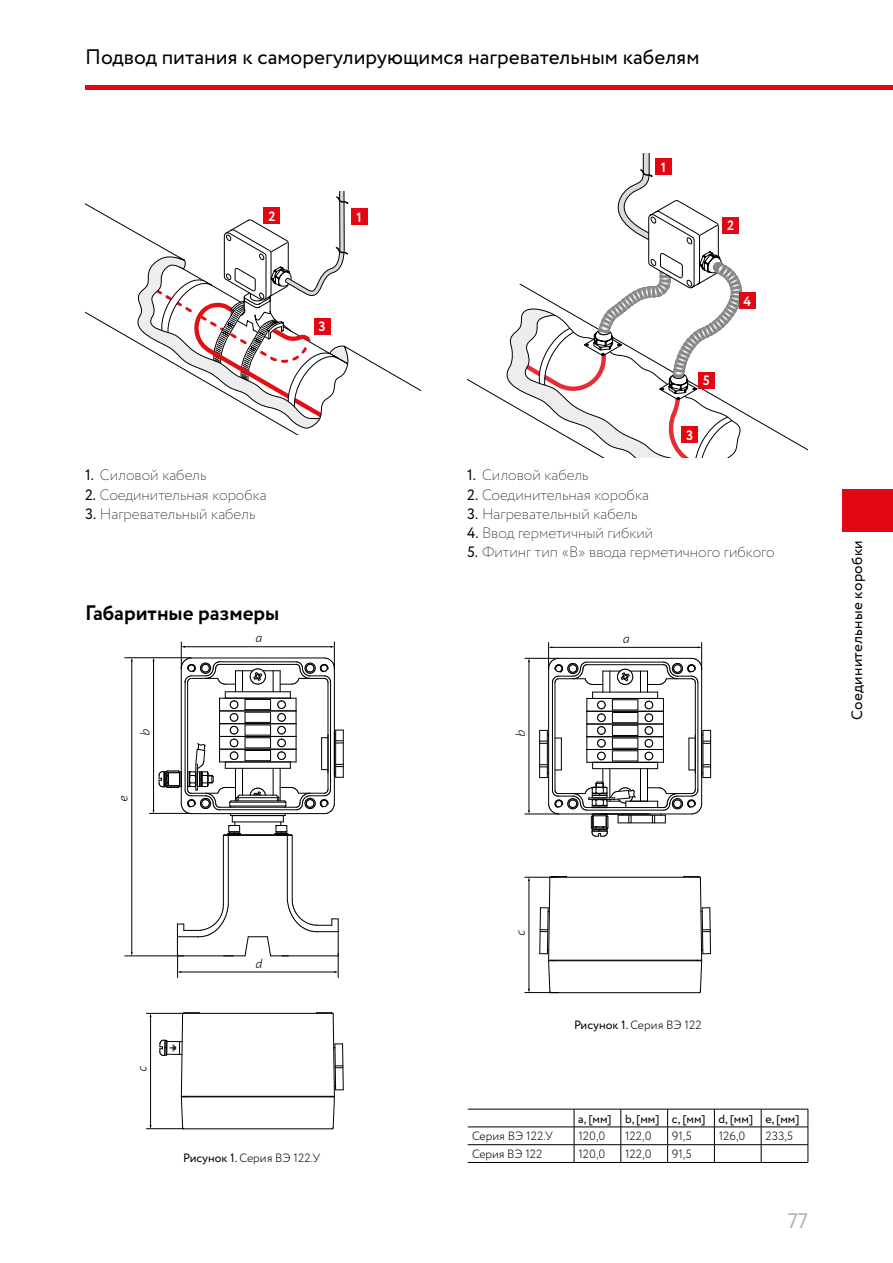
<style>
.page{position:relative;width:893px;height:1263px;background:#fff}
.page>*{position:absolute;margin:0;border:0;box-sizing:border-box;transform-origin:0 0}
.t1{font:21px "Circe";color:#000}
.t2{font:700 21px "Circe";color:#000}
.t3{font:21px "Circe";color:#b3b2b2}
.t4{font:200 15px "Circe";color:#000}
.t5{font:15px "Circe";letter-spacing:.02em;color:#000}
.t6{font:700 13.5px "Circe";color:#fff}
.t7{font:italic 300 13.5px "Circe";color:#000}
.t8{font:300 12px "Circe";color:#000}
.t9{font:12px "Circe";color:#000}
.s1{font-weight:400}
</style>
<div class="page">
<hr style="left:85px;top:85px;width:808px;height:4px;background:#e30613">
<div style="left:842px;top:489px;width:51px;height:42px;background:#e30613"></div>
<svg style="left:113px;top:191px;width:307px;height:244px"></svg>
<div style="left:351px;top:208px;width:16px;height:17px;background:#e30613"></div>
<div style="left:264px;top:207px;width:16px;height:17px;background:#e30613"></div>
<div style="left:314px;top:318px;width:16px;height:16px;background:#e30613"></div>
<svg style="left:467px;top:153px;width:291px;height:304px"></svg>
<div style="left:722px;top:217px;width:17px;height:16px;background:#e30613"></div>
<div style="left:681px;top:426px;width:17px;height:17px;background:#e30613"></div>
<div style="left:739px;top:293px;width:16px;height:16px;background:#e30613"></div>
<div style="left:698px;top:372px;width:17px;height:16px;background:#e30613"></div>
<div style="left:655px;top:158px;width:17px;height:17px;background:#e30613"></div>
<div style="left:456px;top:232px;width:99px;height:52px;background:#fff"></div>
<hr style="left:468px;top:1162px;width:106px;height:1px;background:#000">
<hr style="left:574px;top:1162px;width:47px;height:1px;background:#000">
<hr style="left:621px;top:1162px;width:47px;height:1px;background:#000">
<hr style="left:668px;top:1162px;width:46px;height:1px;background:#000">
<hr style="left:714px;top:1162px;width:47px;height:1px;background:#000">
<hr style="left:761px;top:1162px;width:47px;height:1px;background:#000">
<svg style="left:468px;top:1109px;width:341px;height:53px"></svg>
<hr style="left:343px;top:730px;width:1px;height:47px;background:#000">
<hr style="left:292px;top:835px;width:1px;height:65px;background:#000">
<hr style="left:223px;top:835px;width:1px;height:70px;background:#000">
<svg style="left:245px;top:936px;width:26px;height:20px"></svg>
<hr style="left:177px;top:924px;width:1px;height:32px;background:#000">
<hr style="left:338px;top:919px;width:1px;height:37px;background:#000">
<hr style="left:177px;top:956px;width:68px;height:1px;background:#000">
<hr style="left:271px;top:956px;width:67px;height:1px;background:#000">
<svg style="left:177px;top:904px;width:52px;height:33px"></svg>
<svg style="left:287px;top:899px;width:51px;height:33px"></svg>
<hr style="left:228px;top:835px;width:1px;height:70px;background:#000">
<hr style="left:287px;top:835px;width:1px;height:65px;background:#000">
<hr style="left:183px;top:1013px;width:150px;height:1px;background:#000">
<hr style="left:184px;top:1128px;width:148px;height:1px;background:#000">
<hr style="left:181px;top:1096px;width:153px;height:1px;background:#000">
<hr style="left:181px;top:1097px;width:153px;height:1px;background:#000">
<svg style="left:316px;top:1012px;width:28px;height:117px"></svg>
<hr style="left:146px;top:1013px;width:38px;height:1px;background:#000">
<hr style="left:146px;top:1128px;width:38px;height:1px;background:#000">
<hr style="left:150px;top:1016px;width:1px;height:110px;background:#000">
<hr style="left:125px;top:657px;width:66px;height:1px;background:#000">
<hr style="left:125px;top:956px;width:59px;height:1px;background:#000">
<hr style="left:149px;top:813px;width:42px;height:1px;background:#000">
<svg style="left:153px;top:642px;width:190px;height:194px"></svg>
<hr style="left:181px;top:972px;width:154px;height:1px;background:#000">
<svg style="left:335px;top:953px;width:4px;height:25px"></svg>
<svg style="left:177px;top:953px;width:4px;height:25px"></svg>
<hr style="left:132px;top:661px;width:1px;height:292px;background:#000">
<svg style="left:159px;top:1012px;width:41px;height:117px"></svg>
<hr style="left:539px;top:730px;width:1px;height:47px;background:#000">
<hr style="left:525px;top:658px;width:34px;height:1px;background:#000">
<hr style="left:525px;top:814px;width:34px;height:1px;background:#000">
<hr style="left:529px;top:661px;width:1px;height:150px;background:#000">
<svg style="left:540px;top:642px;width:171px;height:195px"></svg>
<hr style="left:550px;top:877px;width:150px;height:1px;background:#000">
<hr style="left:551px;top:992px;width:148px;height:1px;background:#000">
<hr style="left:549px;top:960px;width:153px;height:1px;background:#000">
<svg style="left:684px;top:876px;width:27px;height:117px"></svg>
<svg style="left:539px;top:876px;width:28px;height:117px"></svg>
<hr style="left:525px;top:877px;width:34px;height:1px;background:#000">
<hr style="left:525px;top:992px;width:34px;height:1px;background:#000">
<hr style="left:529px;top:880px;width:1px;height:109px;background:#000">
<h1 class="t1" style="left:85px;top:43px;width:616px">Подвод питания к саморегулирующимся нагревательным кабелям</h1>
<p class="t6" style="left:268px;top:207px;width:9px">2</p>
<p class="t6" style="left:356px;top:208px;width:7px">1</p>
<p class="t6" style="left:319px;top:318px;width:9px">3</p>
<p class="t4" style="left:85px;top:465px;width:123px"><span class="s1">1.</span> Силовой кабель</p>
<p class="t4" style="left:85px;top:485px;width:183px"><span class="s1">2.</span> Соединительная коробка</p>
<p class="t4" style="left:85px;top:504px;width:172px"><span class="s1">3.</span> Нагревательный кабель</p>
<h1 class="t2" style="left:85px;top:599px;width:196px">Габаритные размеры</h1>
<p class="t7" style="left:136px;top:736px;width:8px;rotate:-90deg">b</p>
<p class="t7" style="left:114px;top:802px;width:8px;rotate:-90deg">e</p>
<p class="t7" style="left:255px;top:629px;width:8px">a</p>
<p class="t6" style="left:661px;top:158px;width:7px">1</p>
<p class="t6" style="left:727px;top:217px;width:9px">2</p>
<p class="t6" style="left:743px;top:292px;width:9px">4</p>
<p class="t6" style="left:703px;top:372px;width:8px">5</p>
<p class="t6" style="left:686px;top:426px;width:9px">3</p>
<p class="t4" style="left:467px;top:465px;width:123px"><span class="s1">1.</span> Силовой кабель</p>
<p class="t4" style="left:467px;top:485px;width:183px"><span class="s1">2.</span> Соединительная коробка</p>
<p class="t4" style="left:467px;top:504px;width:172px"><span class="s1">3.</span> Нагревательный кабель</p>
<p class="t4" style="left:467px;top:523px;width:188px"><span class="s1">4.</span> Ввод герметичный гибкий</p>
<p class="t4" style="left:467px;top:542px;width:309px"><span class="s1">5.</span> Фитинг тип «В» ввода герметичного гибкого</p>
<p class="t7" style="left:511px;top:737px;width:8px;rotate:-90deg">b</p>
<p class="t7" style="left:622px;top:629px;width:8px">a</p>
<p class="t5" style="left:847px;top:719px;width:181px;rotate:-90deg">Соединительные коробки</p>
<p class="t7" style="left:255px;top:954px;width:8px">d</p>
<p class="t7" style="left:133px;top:1072px;width:7px;rotate:-90deg">c</p>
<p class="t8" style="left:183px;top:1150px;width:139px"><span class="s1">Рисунок 1.</span> Серия ВЭ 122.У</p>
<p class="t7" style="left:511px;top:936px;width:7px;rotate:-90deg">c</p>
<p class="t8" style="left:574px;top:1017px;width:129px"><span class="s1">Рисунок 1.</span> Серия ВЭ 122</p>
<p class="t9" style="left:578px;top:1110px;width:222px">a, [мм] b, [мм] c, [мм] d, [мм] e, [мм]</p>
<p class="t8" style="left:472px;top:1128px;width:82px">Серия ВЭ 122.У</p>
<p class="t8" style="left:578px;top:1128px;width:28px">120,0</p>
<p class="t8" style="left:625px;top:1128px;width:28px">122,0</p>
<p class="t8" style="left:672px;top:1128px;width:21px">91,5</p>
<p class="t8" style="left:719px;top:1128px;width:28px">126,0</p>
<p class="t8" style="left:765px;top:1128px;width:29px">233,5</p>
<p class="t8" style="left:472px;top:1146px;width:72px">Серия ВЭ 122</p>
<p class="t8" style="left:578px;top:1146px;width:28px">120,0</p>
<p class="t8" style="left:625px;top:1146px;width:28px">122,0</p>
<p class="t8" style="left:672px;top:1146px;width:21px">91,5</p>
<h1 class="t3" style="left:788px;top:1207px;width:22px">77</h1>
</div>
